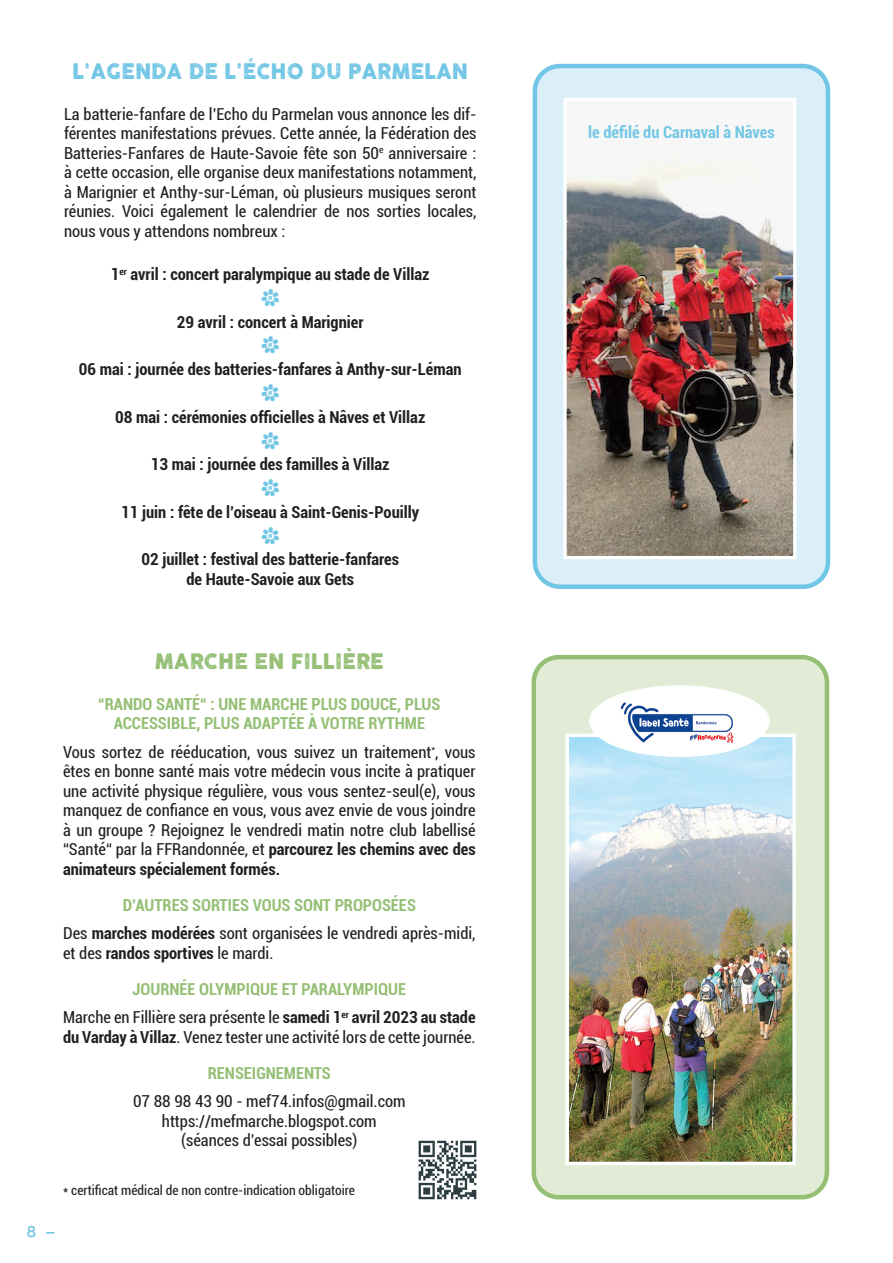
<style>
.page{position:relative;width:893px;height:1263px;background:#fff}
.page>*{position:absolute;margin:0;border:0;box-sizing:border-box;transform-origin:0 0}
.TEXTE{font:37.5px "MTF100 Dings PRO";color:#72c6e5}
.TITRE{font:21px "COCOGOOSELETTERPRESS";letter-spacing:.01em;color:#72c6e5;scale:.95 1}
.TITRE-2{font:21px "COCOGOOSELETTERPRESS";letter-spacing:.01em;color:#94bf74;scale:.95 1}
.TEXTE-2{font:condensed 16.5px/19.5px "Roboto";color:#231f20;text-align:justify}
.TEXTE-3{font:700 condensed 16.5px/19.5px "Roboto";color:#231f20;text-align:center}
.PARAGRAPHE{font:700 condensed 16.5px/19.5px "Roboto";color:#94bf74;text-align:center}
.TEXTE-4{font:700 condensed 16.5px "Roboto";color:#72c6e5}
.t1{font:700 15px "Gravity";color:#72c6e5}
.TEXTE-5{font:condensed 13.5px "Roboto";color:#231f20}
.s1{font-weight:700}
</style>
<div class="page">
<div style="left:534px;top:657px;width:293px;height:540px;background:#e1ebd6;border-radius:25px"></div>
<div style="left:531px;top:655px;width:298px;height:544px;border:4px solid #94bf74;border-radius:25px"></div>
<div style="left:535px;top:66px;width:293px;height:521px;background:#dbeff8;border-radius:25px"></div>
<div style="left:533px;top:64px;width:297px;height:525px;border:4px solid #72c6e5;border-radius:25px"></div>
<img style="left:570px;top:737px;width:222px;height:424px">
<div style="left:566px;top:733px;width:230px;height:432px;border:3px solid #fff"></div>
<img style="left:567px;top:102px;width:225px;height:453px">
<div style="left:563px;top:98px;width:233px;height:461px;border:3px solid #fff"></div>
<img style="left:418px;top:1140px;width:59px;height:60px">
<div style="left:589px;top:685px;width:181px;height:72px;background:#fff;border-radius:50%"></div>
<img style="left:604px;top:691px;width:149px;height:63px">
<p class="TITRE" style="left:72px;top:60px;width:418px">L'AGENDA DE L'ÉCHO DU PARMELAN</p>
<p class="TEXTE-2" style="left:64px;top:104px;width:414px">La batterie-fanfare de l’Echo du Parmelan vous annonce les dif&shy;férentes manifestations prévues. Cette année, la Fédération des Batteries-Fanfares de Haute-Savoie fête son 50<sup>e</sup> anniversaire : à cette occasion, elle organise deux manifestations notamment, à Marignier et Anthy-sur-Léman, où plusieurs musiques seront réunies. Voici également le calendrier de nos sorties locales, nous vous y attendons nombreux :</p>
<p class="TEXTE-3" style="left:111px;top:264px;width:320px">1<sup>er</sup> avril : concert paralympique au stade de Villaz</p>
<p class="TEXTE" style="left:260px;top:272px;width:23px">a</p>
<p class="TEXTE-3" style="left:177px;top:311px;width:188px">29 avril : concert à Marignier</p>
<p class="TEXTE" style="left:260px;top:320px;width:23px">a</p>
<p class="TEXTE-3" style="left:79px;top:359px;width:384px">06 mai : journée des batteries-fanfares à Anthy-sur-Léman</p>
<p class="TEXTE" style="left:260px;top:367px;width:23px">a</p>
<p class="TEXTE-3" style="left:115px;top:406px;width:312px">08 mai : cérémonies officielles à Nâves et Villaz</p>
<p class="TEXTE" style="left:260px;top:415px;width:23px">a</p>
<p class="TEXTE-3" style="left:151px;top:454px;width:240px">13 mai : journée des familles à Villaz</p>
<p class="TEXTE" style="left:260px;top:462px;width:23px">a</p>
<p class="TEXTE-3" style="left:121px;top:501px;width:299px">11 juin : fête de l’oiseau à Saint-Genis-Pouilly</p>
<p class="TEXTE" style="left:260px;top:510px;width:23px">a</p>
<p class="TEXTE-3" style="left:141px;top:549px;width:259px">02 juillet : festival des batterie-fanfares de Haute-Savoie aux Gets</p>
<p class="TITRE-2" style="left:155px;top:650px;width:242px">MARCHE EN FILLIÈRE</p>
<p class="PARAGRAPHE" style="left:98px;top:694px;width:344px">“RANDO SANTÉ“ : UNE MARCHE PLUS DOUCE, PLUS<br>ACCESSIBLE, PLUS ADAPTÉE À VOTRE RYTHME</p>
<p class="TEXTE-2" style="left:63px;top:741px;width:414px">Vous sortez de rééducation, vous suivez un traitement<sup>*</sup>, vous êtes en bonne santé mais votre médecin vous incite à pratiquer une activité physique régulière, vous vous sentez-seul(e), vous manquez de confiance en vous, vous avez envie de vous joindre à un groupe ? Rejoignez le vendredi matin notre club labellisé “Santé“ par la FFRandonnée, et <span class="s1">parcourez les chemins avec des animateurs spécialement formés.</span></p>
<p class="PARAGRAPHE" style="left:123px;top:895px;width:295px">D’AUTRES SORTIES VOUS SONT PROPOSÉES</p>
<p class="TEXTE-2" style="left:63px;top:923px;width:414px">Des <span class="s1">marches modérées</span> sont organisées le vendredi après-midi, et des <span class="s1">randos sportives</span> le mardi.</p>
<p class="PARAGRAPHE" style="left:133px;top:979px;width:275px">JOURNÉE OLYMPIQUE ET PARALYMPIQUE</p>
<p class="TEXTE-2" style="left:63px;top:1007px;width:414px">Marche en Fillière sera présente le <span class="s1">samedi 1</span><sup>er</sup> <span class="s1">avril 2023 au stade du Varday à Villaz</span>. Venez tester une activité lors de cette journée.</p>
<p class="PARAGRAPHE" style="left:208px;top:1063px;width:125px">RENSEIGNEMENTS</p>
<p class="TEXTE-2" style="left:133px;top:1091px;width:274px;text-align:center">07 88 98 43 90 - mef74.infos@gmail.com https://mefmarche.blogspot.com (séances d’essai possibles)</p>
<p class="TEXTE-5" style="left:63px;top:1181px;width:293px">* certificat médical de non contre-indication obligatoire</p>
<p class="t1" style="left:27px;top:1222px;width:32px">8 -</p>
<p class="TEXTE-4" style="left:588px;top:120px;width:188px">le défilé du Carnaval à Nâves</p>
</div>
